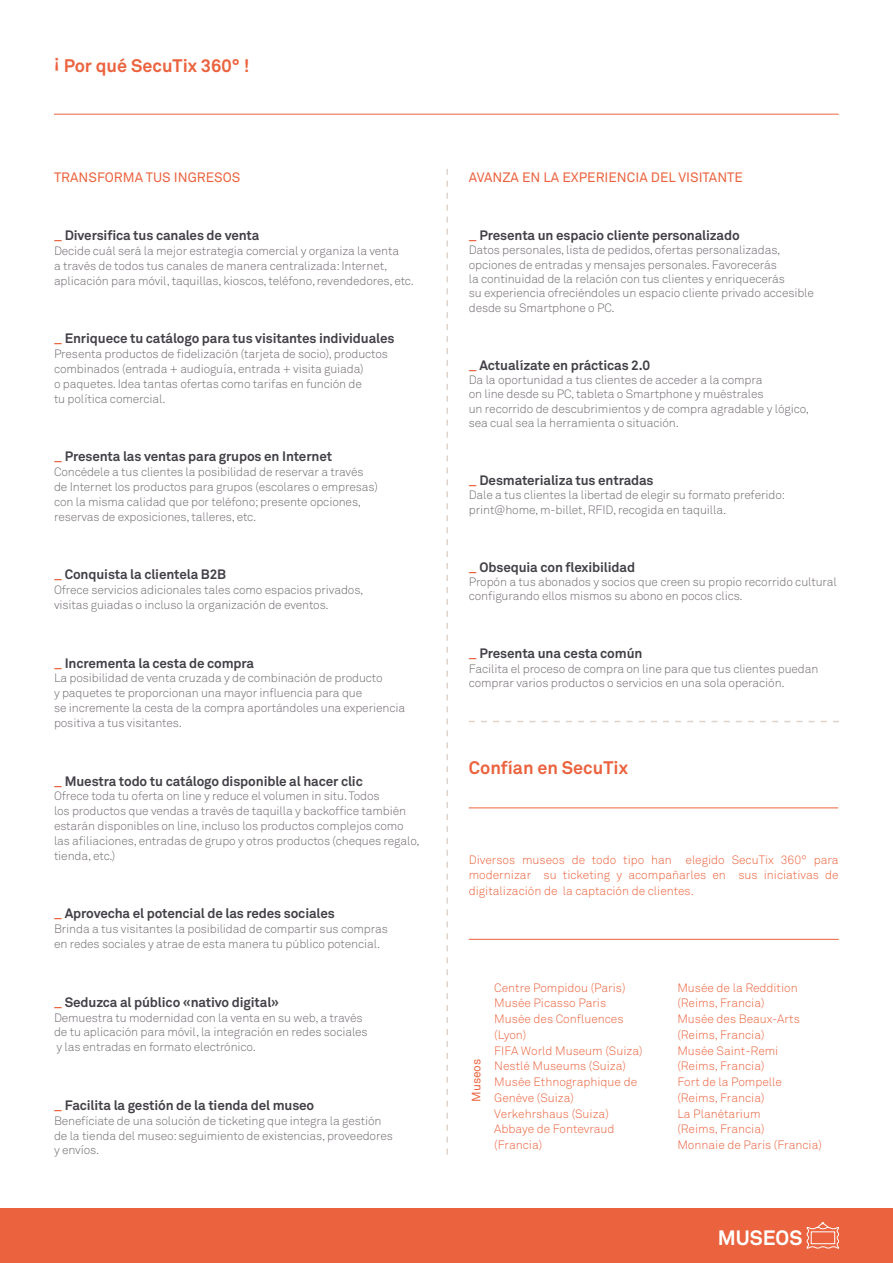
<style>
.page{position:relative;width:893px;height:1263px;background:#fff}
.page>*{position:absolute;margin:0;border:0;box-sizing:border-box;transform-origin:0 0}
.t1{font:700 20.55px "Akkurat";color:#fff}
.t2{font:700 18px "Akkurat";color:#eb633e}
.t3{font:700 13.5px "Akkurat";letter-spacing:-.01em;color:#434047}
.t4{font:13.5px "Akkurat";color:#eb633e}
.t5{font:300 12px/14.9px "Akkurat";letter-spacing:-.01em;color:#716b71}
.t6{font:300 12px/15.8px "Akkurat";color:#eb633e}
.t7{font:12px "Akkurat";color:#eb633e}
.s1{color:#eb633e}
</style>
<div class="page">
<div style="left:0;top:1209px;width:893px;height:54px;background:#eb633e"></div>
<svg style="left:806px;top:1222px;width:33px;height:27px"></svg>
<svg style="left:469px;top:721px;width:370px;height:1px"></svg>
<svg style="left:446px;top:169px;width:2px;height:985px"></svg>
<hr style="left:469px;top:807px;width:369px;height:1px;background:#eb633e">
<hr style="left:469px;top:939px;width:370px;height:1px;background:#eb633e">
<hr style="left:54px;top:114px;width:785px;height:1px;background:#eb633e">
<h2 class="t2" style="left:54px;top:54px;width:197px">¡ Por qué SecuTix 360° !</h2>
<p class="t4" style="left:54px;top:169px;width:188px">TRANSFORMA TUS INGRESOS</p>
<p class="t3" style="left:54px;top:227px;width:207px"><span class="s1">_</span> Diversifica tus canales de venta</p>
<p class="t5" style="left:54px;top:244px;width:361px">Decide cuál será la mejor estrategia comercial y organiza la venta<br>a través de todos tus canales de manera centralizada: Internet, aplicación para móvil, taquillas, kioscos, teléfono, revendedores, etc.</p>
<p class="t3" style="left:54px;top:330px;width:342px"><span class="s1">_</span> Enriquece tu catálogo para tus visitantes individuales</p>
<p class="t5" style="left:54px;top:347px;width:335px">Presenta productos de fidelización (tarjeta de socio), productos combinados (entrada + audioguía, entrada + visita guiada)<br>o paquetes. Idea tantas ofertas como tarifas en función de<br>tu política comercial.</p>
<p class="t3" style="left:54px;top:448px;width:280px"><span class="s1">_</span> Presenta las ventas para grupos en Internet</p>
<p class="t5" style="left:54px;top:465px;width:325px">Concédele a tus clientes la posibilidad de reservar a través de Internet los productos para grupos (escolares o empresas) con la misma calidad que por teléfono; presente opciones, reservas de exposiciones, talleres, etc.</p>
<p class="t3" style="left:54px;top:566px;width:174px"><span class="s1">_</span> Conquista la clientela B2B</p>
<p class="t5" style="left:54px;top:583px;width:311px">Ofrece servicios adicionales tales como espacios privados, visitas guiadas o incluso la organización de eventos.</p>
<p class="t3" style="left:54px;top:654px;width:202px"><span class="s1">_</span> Incrementa la cesta de compra</p>
<p class="t5" style="left:54px;top:671px;width:353px">La posibilidad de venta cruzada y de combinación de producto<br>y paquetes te proporcionan una mayor influencia para que<br>se incremente la cesta de la compra aportándoles una experiencia positiva a tus visitantes.</p>
<p class="t3" style="left:54px;top:772px;width:310px"><span class="s1">_</span> Muestra todo tu catálogo disponible al hacer clic</p>
<p class="t5" style="left:54px;top:789px;width:367px">Ofrece toda tu oferta on line y reduce el volumen in situ. Todos<br>los productos que vendas a través de taquilla y backoffice también estarán disponibles on line, incluso los productos complejos como las afiliaciones, entradas de grupo y otros productos (cheques regalo, tienda, etc.)</p>
<p class="t3" style="left:54px;top:905px;width:282px"><span class="s1">_</span> Aprovecha el potencial de las redes sociales</p>
<p class="t5" style="left:54px;top:922px;width:335px">Brinda a tus visitantes la posibilidad de compartir sus compras en redes sociales y atrae de esta manera tu público potencial.</p>
<p class="t3" style="left:54px;top:993px;width:227px"><span class="s1">_</span> Seduzca al público «nativo digital»</p>
<p class="t5" style="left:54px;top:1010px;width:315px">Demuestra tu modernidad con la venta en su web, a través de tu aplicación para móvil, la integración en redes sociales y las entradas en formato electrónico.</p>
<p class="t3" style="left:54px;top:1096px;width:262px"><span class="s1">_</span> Facilita la gestión de la tienda del museo</p>
<p class="t5" style="left:54px;top:1113px;width:340px">Benefíciate de una solución de ticketing que integra la gestión de la tienda del museo: seguimiento de existencias, proveedores y envíos.</p>
<p class="t4" style="left:469px;top:169px;width:276px">AVANZA EN LA EXPERIENCIA DEL VISITANTE</p>
<p class="t3" style="left:469px;top:227px;width:272px"><span class="s1">_</span> Presenta un espacio cliente personalizado</p>
<p class="t5" style="left:469px;top:243px;width:347px;line-height:14.4px">Datos personales, lista de pedidos, ofertas personalizadas, opciones de entradas y mensajes personales. Favorecerás<br>la continuidad de la relación con tus clientes y enriquecerás<br>su experiencia ofreciéndoles un espacio cliente privado accesible desde su Smartphone o PC.</p>
<p class="t3" style="left:469px;top:356px;width:183px"><span class="s1">_</span> Actualízate en prácticas 2.0</p>
<p class="t5" style="left:469px;top:373px;width:342px;line-height:14.4px">Da la oportunidad a tus clientes de acceder a la compra<br>on line desde su PC, tableta o Smartphone y muéstrales<br>un recorrido de descubrimientos y de compra agradable y lógico, sea cual sea la herramienta o situación.</p>
<p class="t3" style="left:469px;top:472px;width:186px"><span class="s1">_</span> Desmaterializa tus entradas</p>
<p class="t5" style="left:469px;top:488px;width:318px;line-height:14.4px">Dale a tus clientes la libertad de elegir su formato preferido: print@home, m-billet, RFID, recogida en taquilla.</p>
<p class="t3" style="left:469px;top:558px;width:168px"><span class="s1">_</span> Obsequia con flexibilidad</p>
<p class="t5" style="left:469px;top:575px;width:370px;line-height:14.4px">Propón a tus abonados y socios que creen su propio recorrido cultural configurando ellos mismos su abono en pocos clics.</p>
<p class="t3" style="left:469px;top:645px;width:175px"><span class="s1">_</span> Presenta una cesta común</p>
<p class="t5" style="left:469px;top:661px;width:351px;line-height:14.4px">Facilita el proceso de compra on line para que tus clientes puedan comprar varios productos o servicios en una sola operación.</p>
<h2 class="t2" style="left:469px;top:756px;width:161px">Confían en SecuTix</h2>
<p class="t6" style="left:469px;top:852px;width:371px;text-align:justify">Diversos museos de todo tipo han elegido SecuTix 360° para modernizar su ticketing y acompañarles en sus iniciativas de digitalización de la captación de clientes.</p>
<p class="t7" style="left:469px;top:1102px;width:45px;rotate:-90deg">Museos</p>
<p class="t6" style="left:494px;top:980px;width:150px">Centre Pompidou (Paris)<br>Musée Picasso Paris<br>Musée des Confluences (Lyon)<br>FIFA World Museum (Suiza)<br>Nestlé Museums (Suiza)<br>Musée Ethnographique de<br>Genève (Suiza)<br>Verkehrshaus (Suiza)<br>Abbaye de Fontevraud (Francia)</p>
<p class="t6" style="left:677px;top:980px;width:146px">Musée de la Reddition (Reims, Francia)<br>Musée des Beaux-Arts (Reims, Francia)<br>Musée Saint-Remi (Reims, Francia)<br>Fort de la Pompelle (Reims, Francia)<br>La Planétarium<br>(Reims, Francia)<br>Monnaie de Paris (Francia)</p>
<h1 class="t1" style="left:718px;top:1225px;width:86px">MUSEOS</h1>
</div>
